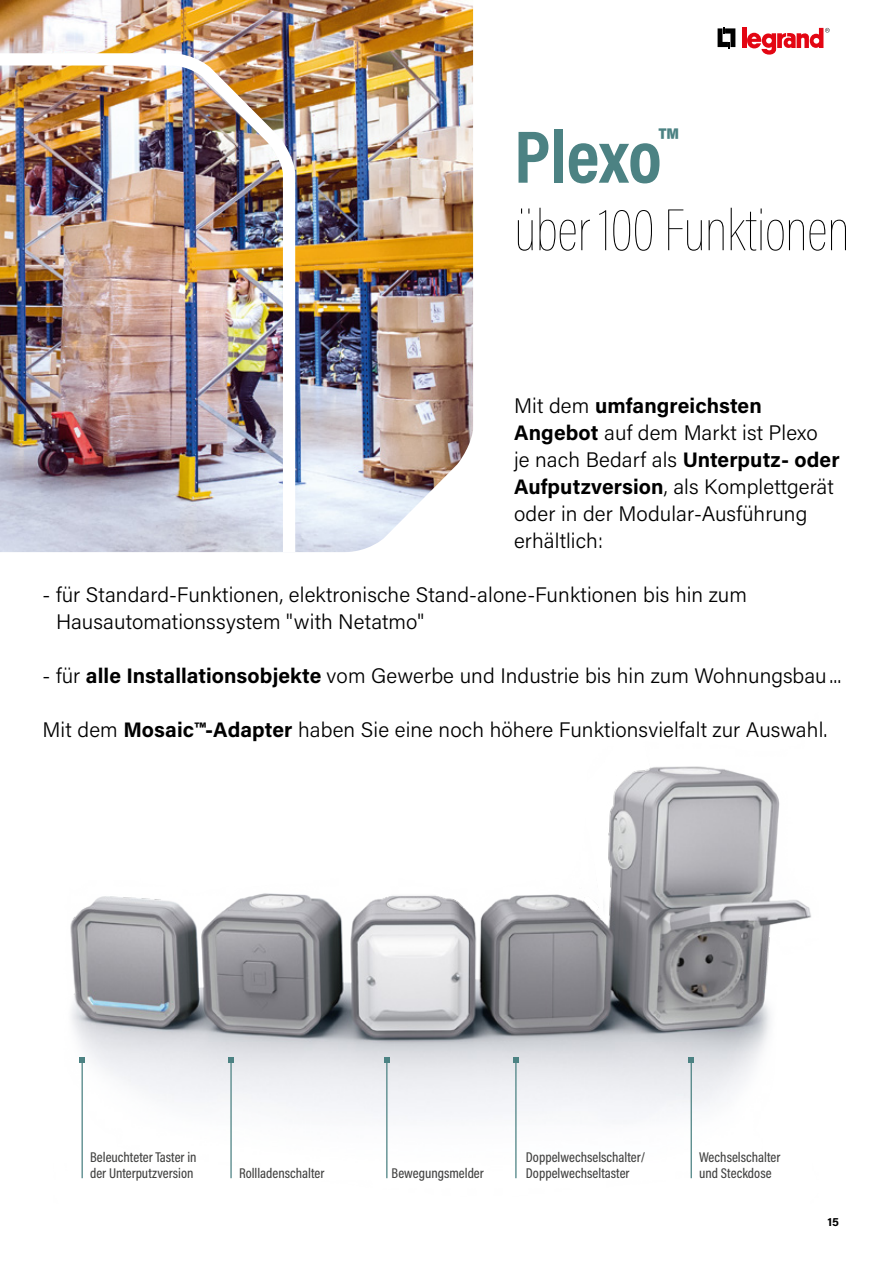
<style>
.page{position:relative;width:893px;height:1263px;background:#fff}
.page>*{position:absolute;margin:0;border:0;box-sizing:border-box;transform-origin:0 0}
.t1{font:700 75px "Acumin Pro Cond";color:#4c8283}
.t2{font:100 60px "Acumin Pro Cond";letter-spacing:-.01em;color:#000}
.t3{font:300 21px/27px "Acumin Pro";letter-spacing:.005em;color:#000}
.t4{font:500 14.25px/15.8px "Acumin Pro Cond";color:#424241}
.t5{font:700 12px "Acumin Pro";color:#000}
.s1{font-weight:700}
</style>
<div class="page">
<svg style="left:718px;top:27px;width:17px;height:22px"></svg>
<hr style="left:742px;top:28px;width:4px;height:20px;background:#e30613">
<svg style="left:747px;top:28px;width:83px;height:27px"></svg>
<img style="left:70px;top:766px;width:741px;height:413px">
<hr style="left:691px;top:1060px;width:1px;height:118px;background:#4c8283">
<svg style="left:689px;top:1058px;width:5px;height:5px"></svg>
<hr style="left:515px;top:1060px;width:2px;height:118px;background:#4c8283">
<svg style="left:513px;top:1058px;width:5px;height:5px"></svg>
<hr style="left:386px;top:1060px;width:1px;height:118px;background:#4c8283">
<svg style="left:384px;top:1058px;width:5px;height:5px"></svg>
<hr style="left:230px;top:1060px;width:2px;height:118px;background:#4c8283">
<svg style="left:229px;top:1058px;width:5px;height:5px"></svg>
<hr style="left:82px;top:1060px;width:1px;height:118px;background:#4c8283">
<svg style="left:80px;top:1058px;width:5px;height:5px"></svg>
<img style="left:0;top:0;width:473px;height:552px">
<img style="left:0;top:47px;width:301px;height:505px">
<h1 class="t1" style="left:514px;top:107px;width:166px">Plexo<sup>™</sup></h1>
<h2 class="t2" style="left:514px;top:193px;width:337px">über 100 Funktionen</h2>
<p class="t3" style="left:514px;top:391px;width:327px">Mit dem <span class="s1">umfangreichsten<br>Angebot</span> auf dem Markt ist Plexo<br>je nach Bedarf als <span class="s1">Unterputz- oder<br>Aufputzversion</span>, als Komplettgerät oder in der Modular-Ausführung erhältlich:</p>
<p class="t3" style="left:56px;top:580px;width:693px;text-indent:-13px">- für Standard-Funktionen, elektronische Stand-alone-Funktionen bis hin zum<br>Hausautomationssystem "with Netatmo"</p>
<p class="t3" style="left:43px;top:661px;width:800px">- für <span class="s1">alle Installationsobjekte</span> vom Gewerbe und Industrie bis hin zum Wohnungsbau...</p>
<p class="t3" style="left:43px;top:715px;width:786px">Mit dem <span class="s1">Mosaic™-Adapter</span> haben Sie eine noch höhere Funktionsvielfalt zur Auswahl.</p>
<p class="t4" style="left:90px;top:1149px;width:108px">Beleuchteter Taster in der Unterputzversion</p>
<p class="t4" style="left:526px;top:1149px;width:121px">Doppelwechselschalter/</p>
<p class="t4" style="left:239px;top:1164px;width:87px">Rollladenschalter</p>
<p class="t4" style="left:526px;top:1164px;width:105px">Doppelwechseltaster</p>
<p class="t4" style="left:392px;top:1165px;width:94px">Bewegungsmelder</p>
<p class="t4" style="left:699px;top:1149px;width:83px">Wechselschalter und Steckdose</p>
<p class="t5" style="left:827px;top:1213px;width:13px">15</p>
</div>
